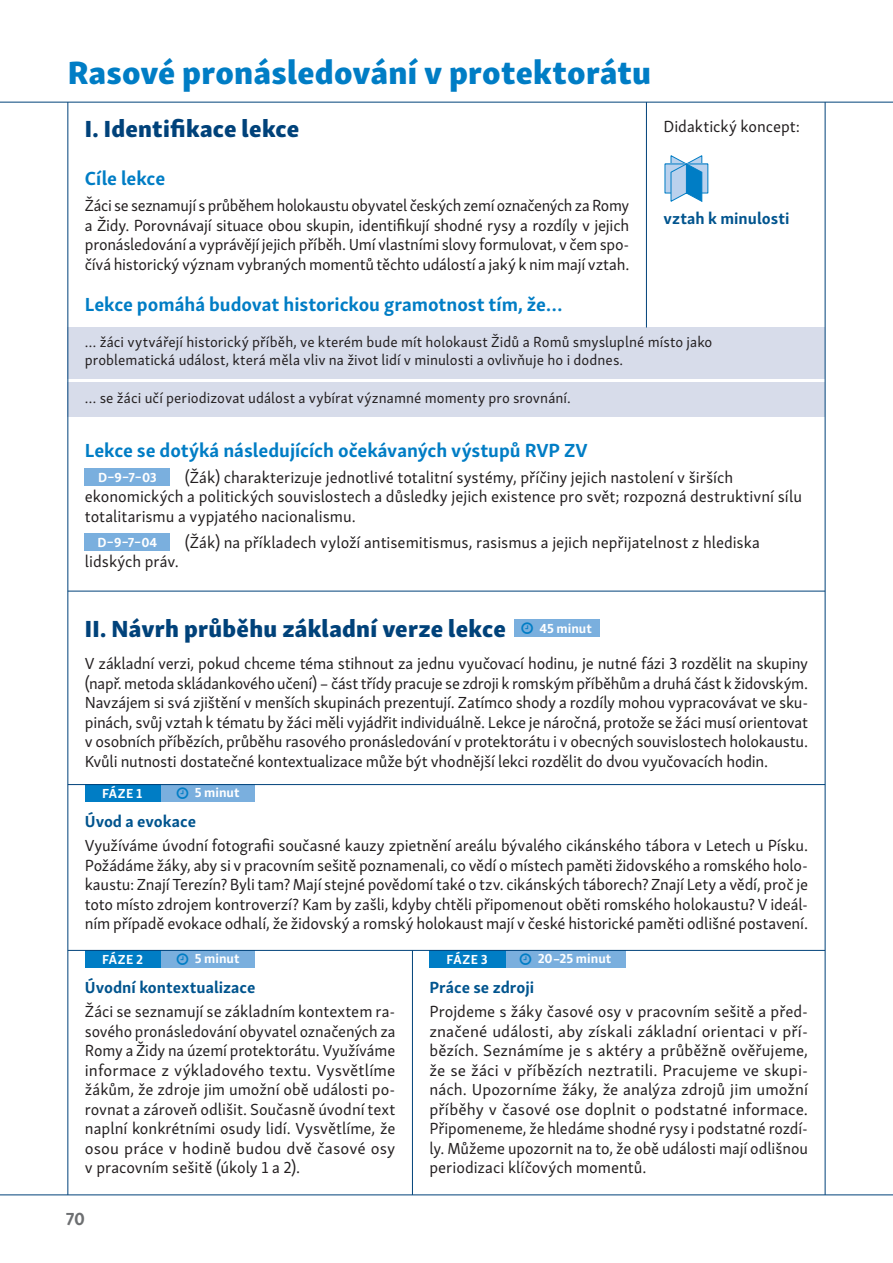
<style>
.page{position:relative;width:893px;height:1263px;background:#fff}
.page>*{position:absolute;margin:0;border:0;box-sizing:border-box;transform-origin:0 0}
.t1{font:33px "Skolar Sans PE Eb";letter-spacing:.01em;color:#007dc5}
.t2{font:24px "Skolar Sans PE Eb";letter-spacing:.01em;color:#00427a}
.t3{font:700 19.5px "Skolar Sans PE";color:#007dc5}
.t4{font:700 18px "Skolar Sans PE";color:#6d6f71}
.t5{font:16.5px/19.5px "Skolar Sans PE";color:#231f20;text-align:justify}
.t6{font:700 16.5px "Skolar Sans PE";color:#00548e}
.t7{font:15px/18px "Skolar Sans PE";color:#231f20}
.t8{font:700 13.5px "Skolar Sans PE";color:#fff}
</style>
<div class="page">
<div style="left:68px;top:327px;width:757px;height:52px;background:#d7dcea"></div>
<div style="left:68px;top:383px;width:757px;height:34px;background:#d7dcea"></div>
<div style="left:85px;top:469px;width:85px;height:17px;background:#7aafde"></div>
<div style="left:85px;top:534px;width:85px;height:17px;background:#7aafde"></div>
<div style="left:85px;top:785px;width:76px;height:17px;background:#007dc5"></div>
<div style="left:161px;top:785px;width:94px;height:17px;background:#7aafde"></div>
<div style="left:85px;top:950px;width:76px;height:17px;background:#007dc5"></div>
<div style="left:161px;top:950px;width:94px;height:17px;background:#7aafde"></div>
<div style="left:665px;top:164px;width:21px;height:29px;background:#bad1ed"></div>
<div style="left:686px;top:164px;width:21px;height:29px;background:#bad1ed"></div>
<svg style="left:669px;top:155px;width:34px;height:47px"></svg>
<div style="left:514px;top:620px;width:85px;height:17px;background:#7aafde"></div>
<div style="left:429px;top:950px;width:77px;height:17px;background:#007dc5"></div>
<div style="left:506px;top:950px;width:119px;height:17px;background:#7aafde"></div>
<hr style="left:0;top:1194px;width:892px;height:1px;background:#00427a">
<hr style="left:0;top:102px;width:892px;height:1px;background:#00427a">
<hr style="left:67px;top:102px;width:1px;height:1093px;background:#00427a">
<hr style="left:824px;top:102px;width:1px;height:1093px;background:#00427a">
<hr style="left:646px;top:102px;width:1px;height:225px;background:#00427a">
<hr style="left:68px;top:591px;width:757px;height:1px;background:#00427a">
<hr style="left:68px;top:784px;width:757px;height:1px;background:#00427a">
<hr style="left:68px;top:950px;width:757px;height:1px;background:#00427a">
<hr style="left:412px;top:950px;width:1px;height:245px;background:#00427a">
<h1 class="t1" style="left:68px;top:54px;width:584px">Rasové pronásledování v protektorátu</h1>
<h2 class="t2" style="left:85px;top:115px;width:216px">I. Identifikace lekce</h2>
<p class="t3" style="left:85px;top:170px;width:82px">Cíle lekce</p>
<p class="t5" style="left:85px;top:196px;width:546px">Žáci se seznamují s průběhem holokaustu obyvatel českých zemí označených za Romy a Židy. Porovnávají situace obou skupin, identifikují shodné rysy a rozdíly v jejich pronásledování a vyprávějí jejich příběh. Umí vlastními slovy formulovat, v čem spo&shy;čívá historický význam vybraných momentů těchto událostí a jaký k nim mají vztah.</p>
<p class="t3" style="left:85px;top:296px;width:479px">Lekce pomáhá budovat historickou gramotnost tím, že…</p>
<p class="t7" style="left:85px;top:333px;width:629px">… žáci vytvářejí historický příběh, ve kterém bude mít holokaust Židů a Romů smysluplné místo jako problematická událost, která měla vliv na život lidí v minulosti a ovlivňuje ho i dodnes.</p>
<p class="t7" style="left:85px;top:388px;width:487px">… se žáci učí periodizovat událost a vybírat významné momenty pro srovnání.</p>
<p class="t3" style="left:85px;top:442px;width:504px">Lekce se dotýká následujících očekávaných výstupů RVP ZV</p>
<p class="t8" style="left:98px;top:472px;width:60px">D–9–7–03</p>
<p class="t5" style="left:663px;top:116px;width:138px">Didaktický koncept:</p>
<p class="t6" style="left:663px;top:211px;width:127px">vztah k minulosti</p>
<p class="t5" style="left:85px;top:467px;width:718px;text-align:left;text-indent:100px">(Žák) charakterizuje jednotlivé totalitní systémy, příčiny jejich nastolení v širších ekonomických a politických souvislostech a důsledky jejich existence pro svět; rozpozná destruktivní sílu totalitarismu a vypjatého nacionalismu.</p>
<p class="t8" style="left:97px;top:537px;width:61px">D–9–7–04</p>
<p class="t5" style="left:185px;top:532px;width:576px">(Žák) na příkladech vyloží antisemitismus, rasismus a jejich nepřijatelnost z hlediska</p>
<p class="t5" style="left:85px;top:552px;width:95px">lidských práv.</p>
<h2 class="t2" style="left:85px;top:614px;width:422px">II. Návrh průběhu základní verze lekce</h2>
<p class="t8" style="left:539px;top:622px;width:54px">45 minut</p>
<p class="t5" style="left:85px;top:654px;width:724px">V základní verzi, pokud chceme téma stihnout za jednu vyučovací hodinu, je nutné fázi 3 rozdělit na skupiny (např. metoda skládankového učení) – část třídy pracuje se zdroji k romským příběhům a druhá část k židovským.<br>Navzájem si svá zjištění v menších skupinách prezentují. Zatímco shody a rozdíly mohou vypracovávat ve sku&shy;pinách, svůj vztah k tématu by žáci měli vyjádřit individuálně. Lekce je náročná, protože se žáci musí orientovat v osobních příbězích, průběhu rasového pronásledování v protektorátu i v obecných souvislostech holokaustu.<br>Kvůli nutnosti dostatečné kontextualizace může být vhodnější lekci rozdělit do dvou vyučovacích hodin.</p>
<p class="t8" style="left:102px;top:788px;width:42px">FÁZE 1</p>
<p class="t8" style="left:195px;top:787px;width:46px">5 minut</p>
<p class="t6" style="left:85px;top:815px;width:113px">Úvod a evokace</p>
<p class="t5" style="left:85px;top:836px;width:724px">Využíváme úvodní fotografii současné kauzy zpietnění areálu bývalého cikánského tábora v Letech u Písku.<br>Požádáme žáky, aby si v pracovním sešitě poznamenali, co vědí o místech paměti židovského a romského holo&shy;kaustu: Znají Terezín? Byli tam? Mají stejné povědomí také o tzv. cikánských táborech? Znají Lety a vědí, proč je toto místo zdrojem kontroverzí? Kam by zašli, kdyby chtěli připomenout oběti romského holokaustu? V ideál&shy;ním případě evokace odhalí, že židovský a romský holokaust mají v české historické paměti odlišné postavení.</p>
<p class="t8" style="left:102px;top:954px;width:43px">FÁZE 2</p>
<p class="t8" style="left:195px;top:953px;width:46px">5 minut</p>
<p class="t6" style="left:85px;top:981px;width:172px">Úvodní kontextualizace</p>
<p class="t5" style="left:85px;top:1002px;width:312px">Žáci se seznamují se základním kontextem ra&shy;sového pronásledování obyvatel označených za Romy a Židy na území protektorátu. Využíváme informace z výkladového textu. Vysvětlíme žákům, že zdroje jim umožní obě události po&shy;rovnat a zároveň odlišit. Současně úvodní text naplní konkrétními osudy lidí. Vysvětlíme, že osou práce v hodině budou dvě časové osy v pracovním sešitě (úkoly 1 a 2).</p>
<p class="t8" style="left:446px;top:954px;width:43px">FÁZE 3</p>
<p class="t8" style="left:537px;top:953px;width:75px">20–25 minut</p>
<p class="t6" style="left:429px;top:981px;width:106px">Práce se zdroji</p>
<p class="t5" style="left:429px;top:1002px;width:380px">Projdeme s žáky časové osy v pracovním sešitě a před&shy;značené události, aby získali základní orientaci v pří&shy;bězích. Seznámíme je s aktéry a průběžně ověřujeme, že se žáci v příbězích neztratili. Pracujeme ve skupi&shy;nách. Upozorníme žáky, že analýza zdrojů jim umožní příběhy v časové ose doplnit o podstatné informace.<br>Připomeneme, že hledáme shodné rysy i podstatné rozdí&shy;ly. Můžeme upozornit na to, že obě události mají odlišnou periodizaci klíčových momentů.</p>
<p class="t4" style="left:66px;top:1212px;width:21px">70</p>
</div>
